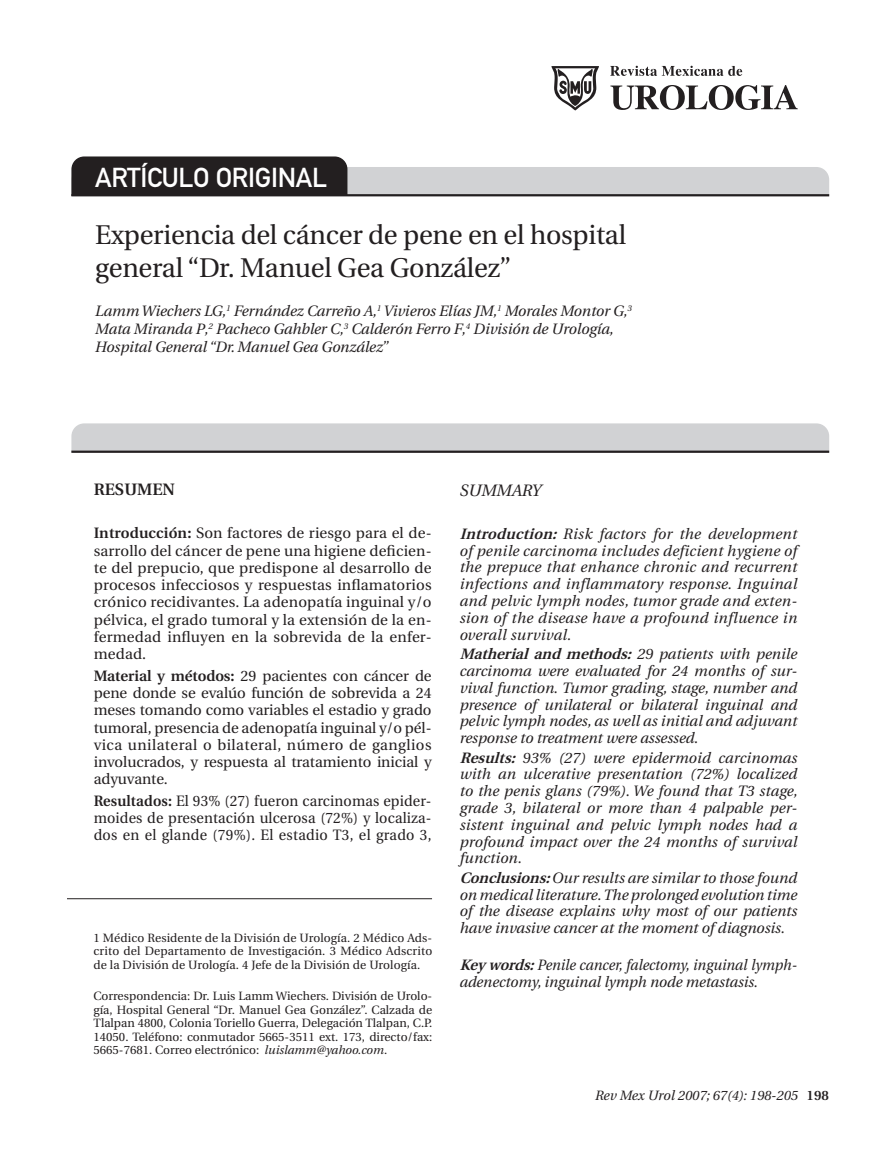
<style>
.page{position:relative;width:893px;height:1149px;background:#fff}
.page>*{position:absolute;margin:0;border:0;box-sizing:border-box;transform-origin:0 0}
.t1{font:27px/33px "Utopia";letter-spacing:-.01em;color:#231f20}
.t2{font:27px "DIN Mittelschrift";letter-spacing:-.01em;color:#fff}
.t3{font:600 16.5px "Utopia";letter-spacing:-.005em;color:#231f20}
.t4{font:italic 16.5px "Utopia";letter-spacing:-.005em;color:#231f20}
.t5{font:italic 15px/16.8px "Utopia";color:#231f20;text-align:justify}
.t6{font:15px/17.2px "Utopia";letter-spacing:.01em;color:#231f20;text-align:justify}
.t7{font:15px/17.2px "Utopia";letter-spacing:.01em;color:#231f20;text-align:justify;scale:.96 1}
.t8{font:italic 15px/16.8px "Utopia";color:#231f20;scale:.94 1}
.t9{font:italic 13.5px "Utopia";color:#231f20}
.t10{font:600 13.5px "Utopia";color:#231f20}
.t11{font:12px/13.5px "Utopia";color:#231f20;text-align:justify}
.s1{font-size:14.4px}
.s2{font-weight:600}
.s3{font-style:italic}
</style>
<div class="page">
<svg style="left:71px;top:156px;width:758px;height:38px"></svg>
<hr style="left:71px;top:194px;width:758px;height:2px;background:#231f20">
<div style="left:71px;top:423px;width:758px;height:27px;background:#d1d2d4"></div>
<hr style="left:71px;top:450px;width:758px;height:2px;background:#231f20">
<svg style="left:610px;top:66px;width:132px;height:10px"></svg>
<svg style="left:610px;top:85px;width:188px;height:25px"></svg>
<svg style="left:551px;top:66px;width:48px;height:44px"></svg>
<hr style="left:67px;top:898px;width:365px;height:1px;background:#231f20">
<h1 class="t2" style="left:95px;top:162px;width:233px">ARTÍCULO ORIGINAL</h1>
<h1 class="t1" style="left:95px;top:218px;width:532px">Experiencia del cáncer de pene en el hospital general “Dr. Manuel Gea González”</h1>
<p class="t5" style="left:95px;top:302px;width:538px;line-height:18px;text-align:left">Lamm Wiechers LG<span class="s1">,</span><sup>1</sup> Fernández Carreño A<span class="s1">,</span><sup>1</sup> Vivieros Elías JM<span class="s1">,</span><sup>1</sup> Morales Montor G<span class="s1">,</span><sup>3<br></sup>Mata Miranda P<span class="s1">,</span><sup>2</sup> Pacheco Gahbler C<span class="s1">,</span><sup>3</sup> Calderón Ferro F<span class="s1">,</span><sup>4</sup> División de Urología,<br>Hospital General “Dr. Manuel Gea González”</p>
<p class="t3" style="left:94px;top:480px;width:83px">RESUMEN</p>
<p class="t6" style="left:94px;top:525px;width:339px"><span class="s2">Introducción:</span> Son factores de riesgo para el de&shy;sarrollo del cáncer de pene una higiene deficien&shy;te del prepucio, que predispone al desarrollo de procesos infecciosos y respuestas inflamatorios crónico recidivantes. La adenopatía inguinal y/o pélvica, el grado tumoral y la extensión de la en&shy;fermedad influyen en la sobrevida de la enfer&shy;medad.</p>
<p class="t6" style="left:94px;top:667px;width:339px"><span class="s2">Material y métodos:</span> 29 pacientes con cáncer de pene donde se evalúo función de sobrevida a 24 meses tomando como variables el estadio y grado tumoral, presencia de adenopatía inguinal y/o pél&shy;vica unilateral o bilateral, número de ganglios involucrados, y respuesta al tratamiento inicial y adyuvante.</p>
<p class="t7" style="left:94px;top:792px;width:353px"><span class="s2">Resultados:</span> El 93% (27) fueron carcinomas epider&shy;moides de presentación ulcerosa (72%) y localiza&shy;dos en el glande (79%). El estadio T3, el grado 3,</p>
<p class="t11" style="left:94px;top:930px;width:340px">1 Médico Residente de la División de Urología. 2 Médico Ads&shy;crito del Departamento de Investigación. 3 Médico Adscrito de la División de Urología. 4 Jefe de la División de Urología.</p>
<p class="t11" style="left:94px;top:989px;width:340px">Correspondencia: Dr. Luis Lamm Wiechers. División de Urolo&shy;gía, Hospital General “Dr. Manuel Gea González”. Calzada de Tlalpan 4800, Colonia Toriello Guerra, Delegación Tlalpan, C.P.<br>14050. Teléfono: conmutador 5665-3511 ext. 173, directo/fax:<br>5665-7681. Correo electrónico: <span class="s3">luislamm@yahoo.com</span>.</p>
<p class="t4" style="left:460px;top:481px;width:83px">SUMMARY</p>
<p class="t5" style="left:460px;top:525px;width:339px"><span class="s2">Introduction:</span> Risk factors for the development of penile carcinoma includes deficient hygiene of the prepuce that enhance chronic and recurrent infections and inflammatory response. Inguinal and pelvic lymph nodes, tumor grade and exten&shy;sion of the disease have a profound influence in overall survival.</p>
<p class="t5" style="left:460px;top:645px;width:339px"><span class="s2">Matherial and methods:</span> 2 9 p a t i e n ts w i t h p e n i l e carcinoma were evaluated for 24 months of sur&shy;vival function. Tumor grading, stage, number and presence of unilateral or bilateral inguinal and pelvic lymph nodes, as well as initial and adjuvant response to treatment were assessed.</p>
<p class="t5" style="left:460px;top:749px;width:340px"><span class="s2">Results:</span> 93% (27) were epidermoid carcinomas with an ulcerative presentation (72%) localized to the penis glans (79%). We found that T3 stage, grade 3, bilateral or more than 4 palpable per&shy;sistent inguinal and pelvic lymph nodes had a profound impact over the 24 months of survival function.</p>
<p class="t5" style="left:460px;top:869px;width:339px"><span class="s2">Conclusions:</span>Our results are similar to those found on medical literature. The prolonged evolution time of the disease explains why most of our patients have invasive cancer at the moment of diagnosis.</p>
<p class="t8" style="left:460px;top:956px;width:361px"><span class="s2">Key words:</span>Penile cancer, falectomy, inguinal lymph&shy;adenectomy, inguinal lymph node metastasis.</p>
<p class="t9" style="left:595px;top:1087px;width:204px">Rev Mex Urol 2007; 67(4): 198-205</p>
<p class="t10" style="left:807px;top:1087px;width:24px">198</p>
</div>
